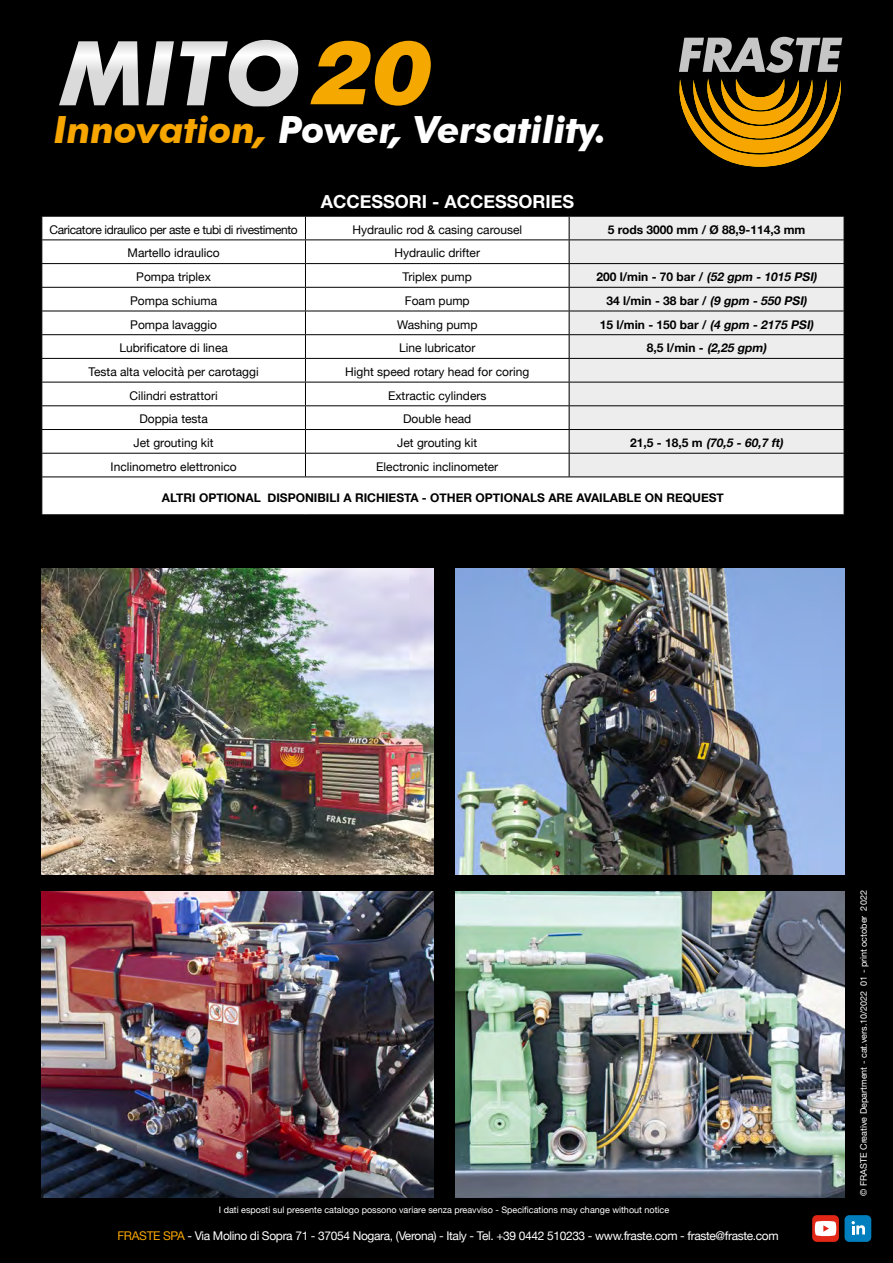
<style>
.page{position:relative;width:893px;height:1263px;background:#000}
.page>*{position:absolute;margin:0;border:0;box-sizing:border-box;transform-origin:0 0}
.t1{font:italic 700 37.5px "Futura BT";color:#fff}
.t2{font:700 18px "Helvetica Neue";color:#fff}
.t3{font:12px "Helvetica Neue";color:#000}
.t4{font:700 12px "Helvetica Neue";color:#000}
.t5{font:12px "Helvetica Neue";letter-spacing:-.03em;color:#fff}
.t6{font:12px "Helvetica Neue";letter-spacing:-.03em;color:#000}
.t7{font:italic 700 12px "Helvetica Neue";color:#000}
.t8{font:9px "Helvetica Neue";color:#fff}
.s1{color:#f7a600}
.s2{font-style:italic}
.s3{font-style:normal}
</style>
<div class="page">
<div style="left:42px;top:217px;width:802px;height:297px;background:#fff"></div>
<div style="left:570px;top:217px;width:274px;height:259px;background:#ededed"></div>
<hr style="left:41px;top:239px;width:264px;height:1px;background:#000">
<hr style="left:305px;top:239px;width:264px;height:1px;background:#000">
<hr style="left:569px;top:239px;width:275px;height:1px;background:#000">
<hr style="left:41px;top:263px;width:264px;height:1px;background:#000">
<hr style="left:305px;top:263px;width:264px;height:1px;background:#000">
<hr style="left:569px;top:263px;width:275px;height:1px;background:#000">
<hr style="left:41px;top:287px;width:264px;height:1px;background:#000">
<hr style="left:305px;top:287px;width:264px;height:1px;background:#000">
<hr style="left:569px;top:287px;width:275px;height:1px;background:#000">
<hr style="left:41px;top:311px;width:264px;height:1px;background:#000">
<hr style="left:305px;top:311px;width:264px;height:1px;background:#000">
<hr style="left:569px;top:311px;width:275px;height:1px;background:#000">
<hr style="left:41px;top:334px;width:264px;height:1px;background:#000">
<hr style="left:305px;top:334px;width:264px;height:1px;background:#000">
<hr style="left:569px;top:334px;width:275px;height:1px;background:#000">
<hr style="left:41px;top:358px;width:264px;height:1px;background:#000">
<hr style="left:305px;top:358px;width:264px;height:1px;background:#000">
<hr style="left:569px;top:358px;width:275px;height:1px;background:#000">
<hr style="left:41px;top:382px;width:264px;height:1px;background:#000">
<hr style="left:305px;top:382px;width:264px;height:1px;background:#000">
<hr style="left:569px;top:382px;width:275px;height:1px;background:#000">
<hr style="left:41px;top:405px;width:264px;height:1px;background:#000">
<hr style="left:305px;top:405px;width:264px;height:1px;background:#000">
<hr style="left:569px;top:405px;width:275px;height:1px;background:#000">
<hr style="left:41px;top:429px;width:264px;height:1px;background:#000">
<hr style="left:305px;top:429px;width:264px;height:1px;background:#000">
<hr style="left:569px;top:429px;width:275px;height:1px;background:#000">
<hr style="left:41px;top:453px;width:264px;height:1px;background:#000">
<svg style="left:41px;top:217px;width:1px;height:259px"></svg>
<hr style="left:305px;top:453px;width:264px;height:1px;background:#000">
<svg style="left:305px;top:217px;width:1px;height:259px"></svg>
<hr style="left:569px;top:453px;width:275px;height:1px;background:#000">
<svg style="left:569px;top:217px;width:1px;height:259px"></svg>
<hr style="left:41px;top:476px;width:264px;height:1px;background:#000">
<hr style="left:305px;top:476px;width:264px;height:1px;background:#000">
<hr style="left:569px;top:476px;width:275px;height:1px;background:#000">
<svg style="left:679px;top:37px;width:163px;height:36px"></svg>
<svg style="left:679px;top:79px;width:162px;height:88px"></svg>
<svg style="left:310px;top:41px;width:121px;height:65px"></svg>
<svg style="left:59px;top:41px;width:80px;height:64px"></svg>
<svg style="left:146px;top:41px;width:28px;height:64px"></svg>
<svg style="left:180px;top:40px;width:118px;height:66px"></svg>
<img style="left:42px;top:892px;width:392px;height:305px">
<img style="left:455px;top:892px;width:389px;height:305px">
<img style="left:42px;top:569px;width:392px;height:306px">
<img style="left:455px;top:569px;width:389px;height:306px">
<div style="left:844px;top:1215px;width:27px;height:27px;background:#007ebd;border-radius:5px"></div>
<svg style="left:852px;top:1221px;width:13px;height:13px"></svg>
<div style="left:812px;top:1215px;width:27px;height:27px;background:#e32717;border-radius:5px"></div>
<svg style="left:815px;top:1221px;width:21px;height:15px"></svg>
<h1 class="t1" style="left:54px;top:107px;width:554px"><span class="s1">Innovation,</span> Power, Versatility.</h1>
<h2 class="t2" style="left:321px;top:187px;width:255px">ACCESSORI - ACCESSORIES</h2>
<p class="t6" style="left:49px;top:221px;width:250px">Caricatore idraulico per aste e tubi di rivestimento</p>
<p class="t3" style="left:352px;top:221px;width:171px">Hydraulic rod &amp; casing carousel</p>
<p class="t4" style="left:608px;top:220px;width:199px">5 rods 3000 mm / Ø 88,9-114,3 mm</p>
<p class="t3" style="left:128px;top:244px;width:94px">Martello idraulico</p>
<p class="t3" style="left:394px;top:244px;width:87px">Hydraulic drifter</p>
<p class="t3" style="left:136px;top:268px;width:76px">Pompa triplex</p>
<p class="t3" style="left:403px;top:268px;width:71px">Triplex pump</p>
<p class="t4" style="left:596px;top:268px;width:225px">200 l/m i n - 70 ba r / <span class="s2">(52 gpm -1015 PSI)</span></p>
<p class="t3" style="left:130px;top:292px;width:88px">Pompa schiuma</p>
<p class="t3" style="left:405px;top:292px;width:66px">Foam pump</p>
<p class="t4" style="left:606px;top:291px;width:205px">34 l/min - 38 bar / <span class="s2">(9 gpm -550 PSI)</span></p>
<p class="t3" style="left:130px;top:316px;width:88px">Pompa lavaggio</p>
<p class="t3" style="left:397px;top:316px;width:82px">Washing pump</p>
<p class="t4" style="left:600px;top:315px;width:219px">15 l/min - 150 bar / <span class="s2">(4 gpm -2175 PSI)</span></p>
<p class="t3" style="left:119px;top:339px;width:110px">Lubrificatore di linea</p>
<p class="t3" style="left:399px;top:339px;width:78px">Line lubricator</p>
<p class="t4" style="left:647px;top:339px;width:124px">8, 5 l/m i n - <span class="s2">(2,25 gpm)</span></p>
<p class="t3" style="left:89px;top:363px;width:172px">Testa alta velocità per carotaggi</p>
<p class="t3" style="left:345px;top:363px;width:186px">Hight speed rotary head for coring</p>
<p class="t3" style="left:130px;top:387px;width:90px">Cilindri estrattori</p>
<p class="t3" style="left:388px;top:387px;width:100px">Extractic cylinders</p>
<p class="t3" style="left:139px;top:410px;width:70px">Doppia testa</p>
<p class="t3" style="left:403px;top:410px;width:70px">Double head</p>
<p class="t3" style="left:134px;top:434px;width:82px">Jet grouting kit</p>
<p class="t3" style="left:397px;top:434px;width:82px">Jet grouting kit</p>
<p class="t7" style="left:630px;top:433px;width:158px"><span class="s3">2 1 ,5 - 1 8,5 m</span> (70,5 -60,7 ft)</p>
<p class="t3" style="left:111px;top:458px;width:128px">Inclinometro elettronico</p>
<p class="t3" style="left:376px;top:458px;width:124px">Electronic inclinometer</p>
<p class="t4" style="left:162px;top:488px;width:563px">ALTRI OPTIONAL DISPONIBILI A RICHIESTA - OTHER OPTIONALS ARE AVAILABLE ON REQUEST</p>
<p class="t8" style="left:219px;top:1203px;width:452px">I dati esposti sul presente catalogo possono variare senza preavviso - Specifications may change without notice</p>
<p class="t5" style="left:117px;top:1227px;width:663px"><span class="s1">FRASTE SPA</span> - Via Molino di Sopra 71 - 37054 Nogara, (Verona) - Italy - Tel. +39 0442 510233 - www.fraste.com - fraste@fraste.com</p>
<p class="t8" style="left:857px;top:1196px;width:307px;rotate:-90deg">© FRASTE Creative Department - cat.vers.10/2022 01 - print october 2022</p>
</div>
